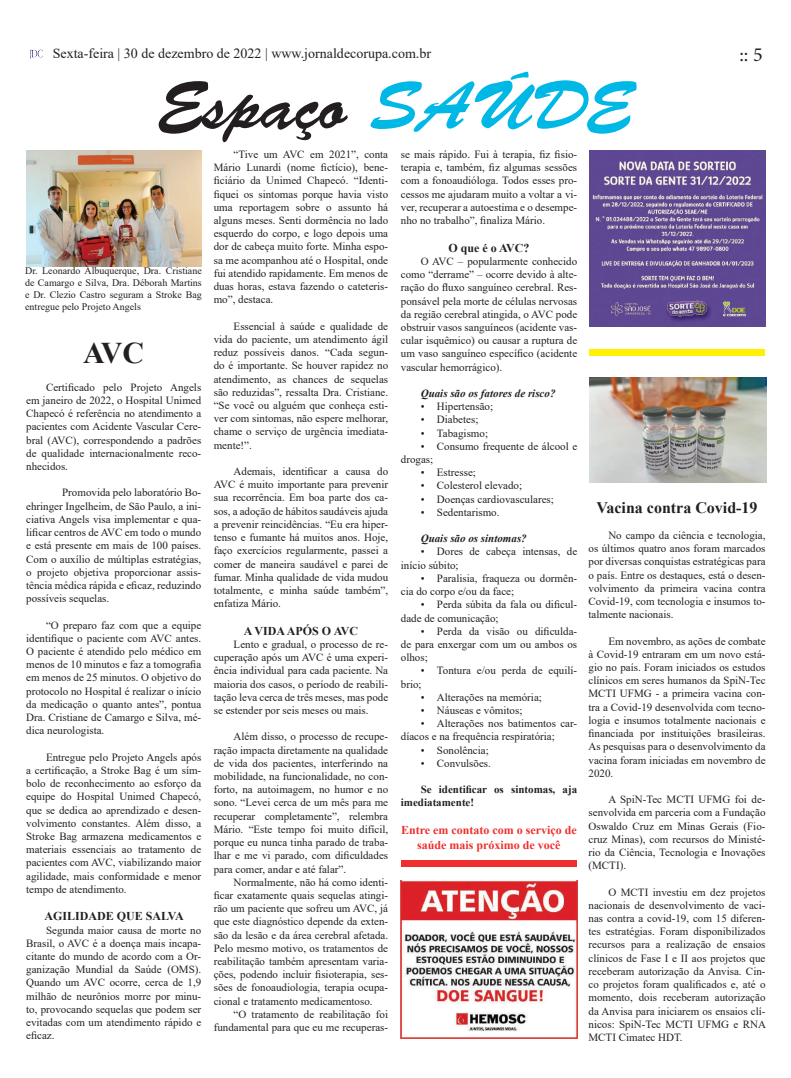
<style>
.page{position:relative;width:791px;height:1078px;background:#fff}
.page>*{position:absolute;margin:0;border:0;box-sizing:border-box;transform-origin:0 0}
.t1{font:68px "Brush Script Std";color:#231f20}
.t2{font:700 30px "Times New Roman";color:#231f20}
.t3{font:20px "Minion Pro";color:#231f20}
.t4{font:700 16px "Times New Roman";color:#231f20}
.t5{font:14px "Times New Roman";color:#231f20}
.t6{font:700 12px/14.4px "Times New Roman";color:#ee2f2d;text-align:center}
.t7{font:700 12px "Times New Roman";color:#231f20}
.t8{font:11px/13.2px "Times New Roman";color:#231f20;text-align:justify}
.t9{font:italic 700 11px "Times New Roman";color:#231f20}
.t10{font:700 11px/13.2px "Times New Roman";color:#231f20}
.t11{font:10px/12px "Times New Roman";color:#231f20;text-align:justify}
.s1{color:#00b8e5}
</style>
<div class="page">
<svg style="left:30px;top:50px;width:13px;height:9px"></svg>
<div style="left:589px;top:349px;width:176px;height:7px;background:#fff101"></div>
<img style="left:401px;top:880px;width:176px;height:157px">
<div style="left:401px;top:859px;width:176px;height:7px;background:#ee2f2d"></div>
<img style="left:27px;top:150px;width:175px;height:117px">
<img style="left:589px;top:150px;width:176px;height:176px">
<img style="left:590px;top:377px;width:176px;height:105px">
<p class="t5" style="left:53px;top:43px;width:380px">Sexta-feira | 30 de dezembro de 2022 | www.jornaldecorupa.com.br</p>
<h3 class="t3" style="left:739px;top:42px;width:25px">:: 5</h3>
<h1 class="t1" style="left:157px;top:68px;width:478px">Espaço <span class="s1">SAÚDE</span></h1>
<p class="t11" style="left:25px;top:264px;width:178px">Dr. Leonardo Albuquerque, Dra. Cristiane de Camargo e Silva, Dra. Déborah Martins e Dr. Clezio Castro seguram a Stroke Bag entregue pelo Projeto Angels</p>
<h2 class="t2" style="left:83px;top:331px;width:63px">AVC</h2>
<p class="t8" style="left:26px;top:380px;width:177px;text-indent:20px">Certificado pelo Projeto Angels em janeiro de 2022, o Hospital Unimed Chapecó é referência no atendimento a pacientes com Acidente Vascular Cere&shy;bral (AVC), correspondendo a padrões de qualidade internacionalmente reco&shy;nhecidos.</p>
<p class="t8" style="left:26px;top:485px;width:177px;text-indent:36px">Promovida pelo laboratório Bo&shy;ehringer Ingelheim, de São Paulo, a ini&shy;ciativa Angels visa implementar e qua&shy;lificar centros de AVC em todo o mundo e está presente em mais de 100 países.<br>Com o auxílio de múltiplas estratégias, o projeto objetiva proporcionar assis&shy;tência médica rápida e eficaz, reduzindo possíveis sequelas.</p>
<p class="t8" style="left:26px;top:617px;width:177px;text-indent:20px">“O preparo faz com que a equipe identifique o paciente com AVC antes.<br>O paciente é atendido pelo médico em menos de 10 minutos e faz a tomografia em menos de 25 minutos. O objetivo do protocolo no Hospital é realizar o início da medicação o quanto antes”, pontua Dra. Cristiane de Camargo e Silva, mé&shy;dica neurologista.</p>
<p class="t8" style="left:26px;top:749px;width:177px;text-indent:20px">Entregue pelo Projeto Angels após a certificação, a Stroke Bag é um sím&shy;bolo de reconhecimento ao esforço da equipe do Hospital Unimed Chapecó, que se dedica ao aprendizado e desen&shy;volvimento constantes. Além disso, a Stroke Bag armazena medicamentos e materiais essenciais ao tratamento de pacientes com AVC, viabilizando maior agilidade, mais conformidade e menor tempo de atendimento.</p>
<p class="t7" style="left:44px;top:907px;width:141px">AGILIDADE QUE SALVA</p>
<p class="t8" style="left:26px;top:922px;width:177px;text-indent:20px">Segunda maior causa de morte no Brasil, o AVC é a doença mais incapa&shy;citante do mundo de acordo com a Or&shy;ganização Mundial da Saúde (OMS).<br>Quando um AVC ocorre, cerca de 1,9 milhão de neurônios morre por minu&shy;to, provocando sequelas que podem ser evitadas com um atendimento rápido e eficaz.</p>
<p class="t8" style="left:214px;top:147px;width:176px;text-indent:20px">“Tive um AVC em 2021”, conta Mário Lunardi (nome fictício), bene&shy;ficiário da Unimed Chapecó. “Identi&shy;fiquei os sintomas porque havia visto uma reportagem sobre o assunto há alguns meses. Senti dormência no lado esquerdo do corpo, e logo depois uma dor de cabeça muito forte. Minha espo&shy;sa me acompanhou até o Hospital, onde fui atendido rapidamente. Em menos de duas horas, estava fazendo o cateteris&shy;mo”, destaca.</p>
<p class="t8" style="left:214px;top:319px;width:176px;text-indent:20px">Essencial à saúde e qualidade de vida do paciente, um atendimento ágil reduz possíveis danos. “Cada segun&shy;do é importante. Se houver rapidez no atendimento, as chances de sequelas são reduzidas”, ressalta Dra. Cristiane. “Se você ou alguém que conheça esti&shy;ver com sintomas, não espere melhorar, chame o serviço de urgência imediata&shy;mente!”.</p>
<p class="t8" style="left:214px;top:464px;width:176px;text-indent:20px">Ademais, identificar a causa do AVC é muito importante para prevenir sua recorrência. Em boa parte dos ca&shy;sos, a adoção de hábitos saudáveis ajuda a prevenir reincidências. “Eu era hiper&shy;tenso e fumante há muitos anos. Hoje, faço exercícios regularmente, passei a comer de maneira saudável e parei de fumar. Minha qualidade de vida mudou totalmente, e minha saúde também”, enfatiza Mário.</p>
<p class="t7" style="left:244px;top:622px;width:116px">A VIDA APÓS O AVC</p>
<p class="t8" style="left:214px;top:637px;width:176px;text-indent:20px">Lento e gradual, o processo de re&shy;cuperação após um AVC é uma experi&shy;ência individual para cada paciente. Na maioria dos casos, o período de reabili&shy;tação leva cerca de três meses, mas pode se estender por seis meses ou mais.</p>
<p class="t8" style="left:214px;top:729px;width:176px;text-indent:20px">Além disso, o processo de recupe&shy;ração impacta diretamente na qualidade de vida dos pacientes, interferindo na mobilidade, na funcionalidade, no con&shy;forto, na autoimagem, no humor e no sono. “Levei cerca de um mês para me recuperar completamente”, relembra Mário. “Este tempo foi muito difícil, porque eu nunca tinha parado de traba&shy;lhar e me vi parado, com dificuldades para comer, andar e até falar”.</p>
<p class="t8" style="left:214px;top:874px;width:176px;text-indent:20px">Normalmente, não há como identi&shy;ficar exatamente quais sequelas atingi&shy;rão um paciente que sofreu um AVC, já que este diagnóstico depende da exten&shy;são da lesão e da área cerebral afetada.<br>Pelo mesmo motivo, os tratamentos de reabilitação também apresentam varia&shy;ções, podendo incluir fisioterapia, ses&shy;sões de fonoaudiologia, terapia ocupa&shy;cional e tratamento medicamentoso.</p>
<p class="t8" style="left:214px;top:1006px;width:176px;text-align:right">“O tratamento de reabilitação foi fundamental para que eu me recuperas-</p>
<p class="t8" style="left:401px;top:147px;width:178px">se mais rápido. Fui à terapia, fiz fisio&shy;terapia e, também, fiz algumas sessões com a fonoaudióloga. Todos esses pro&shy;cessos me ajudaram muito a voltar a vi&shy;ver, recuperar a autoestima e o desempe&shy;nho no trabalho”, finaliza Mário.</p>
<p class="t7" style="left:448px;top:239px;width:83px">O que é o AVC?</p>
<p class="t8" style="left:401px;top:254px;width:178px;text-indent:20px">O AVC – popularmente conhecido como “derrame” – ocorre devido à alte&shy;ração do fluxo sanguíneo cerebral. Res&shy;ponsável pela morte de células nervosas da região cerebral atingida, o AVC pode obstruir vasos sanguíneos (acidente vas&shy;cular isquêmico) ou causar a ruptura de um vaso sanguíneo específico (acidente vascular hemorrágico).</p>
<p class="t9" style="left:421px;top:385px;width:136px">Quais são os fatores de risco?</p>
<p class="t8" style="left:421px;top:399px;width:74px">• Hipertensão;</p>
<p class="t8" style="left:421px;top:412px;width:59px">• Diabetes;</p>
<p class="t8" style="left:421px;top:426px;width:69px">• Tabagismo;</p>
<p class="t8" style="left:401px;top:439px;width:178px;text-indent:20px">• Consumo frequente de álcool e drogas;</p>
<p class="t8" style="left:421px;top:465px;width:57px">• Estresse;</p>
<p class="t8" style="left:421px;top:478px;width:103px">• Colesterol elevado;</p>
<p class="t8" style="left:421px;top:492px;width:135px">• Doenças cardiovasculares;</p>
<p class="t8" style="left:421px;top:505px;width:80px">• Sedentarismo.</p>
<p class="t9" style="left:421px;top:531px;width:108px">Quais são os sintomas?</p>
<p class="t8" style="left:401px;top:544px;width:178px;text-indent:20px">• Dores de cabeça intensas, de início súbito;</p>
<p class="t8" style="left:401px;top:571px;width:178px;text-indent:20px">• Paralisia, fraqueza ou dormên&shy;cia do corpo e/ou da face;</p>
<p class="t8" style="left:401px;top:597px;width:178px;text-indent:20px">• Perda súbita da fala ou dificul&shy;dade de comunicação;</p>
<p class="t8" style="left:401px;top:624px;width:178px;text-indent:20px">• Perda da visão ou dificulda&shy;de para enxergar com um ou ambos os olhos;</p>
<p class="t8" style="left:401px;top:663px;width:178px;text-indent:20px">• Tontura e/ou perda de equilí&shy;brio;</p>
<p class="t8" style="left:421px;top:690px;width:123px">• Alterações na memória;</p>
<p class="t8" style="left:421px;top:703px;width:103px">• Náuseas e vômitos;</p>
<p class="t8" style="left:401px;top:716px;width:178px;text-indent:20px">• Alterações nos batimentos car&shy;díacos e na frequência respiratória;</p>
<p class="t8" style="left:421px;top:742px;width:70px">• Sonolência;</p>
<p class="t8" style="left:421px;top:756px;width:72px">• Convulsões.</p>
<p class="t10" style="left:401px;top:782px;width:178px;text-indent:20px">Se identificar os sintomas, aja imediatamente!</p>
<p class="t6" style="left:401px;top:822px;width:177px">Entre em contato com o serviço de saúde mais próximo de você</p>
<h3 class="t4" style="left:596px;top:495px;width:163px">Vacina contra Covid-19</h3>
<p class="t8" style="left:588px;top:528px;width:179px;text-indent:20px">No campo da ciência e tecnologia, os últimos quatro anos foram marcados por diversas conquistas estratégicas para o país. Entre os destaques, está o desen&shy;volvimento da primeira vacina contra Covid-19, com tecnologia e insumos to&shy;talmente nacionais.</p>
<p class="t8" style="left:588px;top:634px;width:179px;text-indent:20px">Em novembro, as ações de combate à Covid-19 entraram em um novo está&shy;gio no país. Foram iniciados os estudos clínicos em seres humanos da SpiN-Tec MCTI UFMG - a primeira vacina con&shy;tra a Covid-19 desenvolvida com tecno&shy;logia e insumos totalmente nacionais e financiada por instituições brasileiras.<br>As pesquisas para o desenvolvimento da vacina foram iniciadas em novembro de 2020.</p>
<p class="t8" style="left:588px;top:792px;width:179px;text-indent:20px">A SpiN-Tec MCTI UFMG foi de&shy;senvolvida em parceria com a Fundação Oswaldo Cruz em Minas Gerais (Fio&shy;cruz Minas), com recursos do Ministé&shy;rio da Ciência, Tecnologia e Inovações (MCTI).</p>
<p class="t8" style="left:588px;top:884px;width:179px;text-indent:20px">O MCTI investiu em dez projetos nacionais de desenvolvimento de vaci&shy;nas contra a covid-19, com 15 diferen&shy;tes estratégias. Foram disponibilizados recursos para a realização de ensaios clínicos de Fase I e II aos projetos que receberam autorização da Anvisa. Cin&shy;co projetos foram qualificados e, até o momento, dois receberam autorização da Anvisa para iniciarem os ensaios clí&shy;nicos: SpiN-Tec MCTI UFMG e RNA MCTI Cimatec HDT.</p>
</div>
